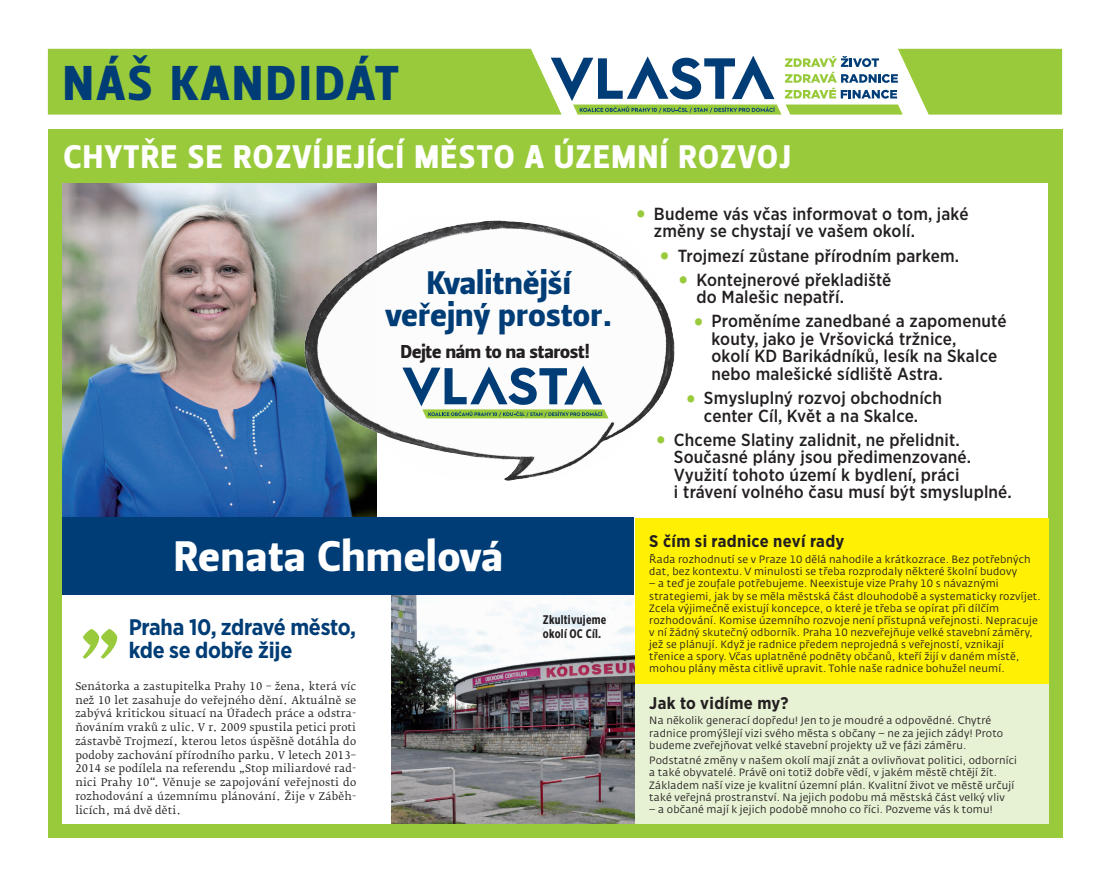
<style>
.page{position:relative;width:1110px;height:886px;background:#fff}
.page>*{position:absolute;margin:0;border:0;box-sizing:border-box;transform-origin:0 0}
.t1{font:93.5px "Fedra Serif B Pro";color:#99ca3b}
.t2{font:48.62px "Leitura Sans Grot 4";letter-spacing:.085em;color:#003d76}
.t3{font:42.5px "Leitura Sans Grot 4";letter-spacing:.03em;color:#fff}
.t4{font:32.5px "Leitura Sans Grot 4";letter-spacing:.065em;color:#fff}
.t5{font:32.38px/32.4px "Leitura Sans Grot 4";letter-spacing:.02em;color:#003d76;text-align:center}
.t6{font:700 22.5px "Gotham Narrow";letter-spacing:-.01em;color:#003d76}
.t7{font:18.62px "Leitura Sans Grot 4";color:#231f20}
.t8{font:500 17.5px/17.5px "Gotham Narrow";letter-spacing:.01em;color:#231f20}
.t9{font:700 16.88px "Gotham Narrow";letter-spacing:.02em;color:#231f20}
.t10{font:700 12.5px "Gotham X Narrow";letter-spacing:.02em;color:#231f20}
.t11{font:10.5px/12.1px "Fedra Sans Pro";letter-spacing:.02em;color:#231f20}
.t12{font:10.5px/13.8px "Fedra Serif B Pro";letter-spacing:.02em;color:#231f20;text-align:justify}
.s1{font-size:26px;color:#99ca3b}
</style>
<div class="page">
<svg style="left:48px;top:49px;width:1013px;height:66px"></svg>
<div style="left:48px;top:129px;width:1014px;height:709px;background:#99ca3b"></div>
<div style="left:62px;top:144px;width:985px;height:680px;background:#fff"></div>
<img style="left:391px;top:595px;width:243px;height:229px">
<img style="left:62px;top:182px;width:315px;height:335px">
<div style="left:635px;top:518px;width:412px;height:168px;background:#fff101"></div>
<div style="left:635px;top:684px;width:412px;height:140px;background:#e7f1d4"></div>
<div style="left:48px;top:129px;width:1014px;height:53px;background:#99ca3b"></div>
<div style="left:62px;top:517px;width:572px;height:78px;background:#003d76"></div>
<img style="left:298px;top:214px;width:377px;height:271px">
<svg style="left:402px;top:366px;width:206px;height:52px"></svg>
<h2 class="t2" style="left:64px;top:55px;width:336px">NÁŠ KANDIDÁT</h2>
<h3 class="t4" style="left:64px;top:137px;width:728px">CHYTŘE SE ROZVÍJEJÍCÍ MĚSTO A ÚZEMNÍ ROZVOJ</h3>
<h3 class="t8" style="left:653px;top:205px;width:316px;text-indent:-19px"><span class="s1">•</span> Budeme vás včas informovat o tom, jaké změny se chystají ve vašem okolí.</h3>
<h3 class="t8" style="left:658px;top:246px;width:302px"><span class="s1">•</span> Trojmezí zůstane přírodním parkem.</h3>
<h3 class="t8" style="left:696px;top:271px;width:196px;text-indent:-19px"><span class="s1">•</span> Kontejnerové překladiště do Malešic nepatří.</h3>
<h3 class="t8" style="left:711px;top:312px;width:296px;text-indent:-19px"><span class="s1">•</span> Proměníme zanedbané a zapomenuté kouty, jako je Vršovická tržnice,<br>okolí KD Barikádníků, lesík na Skalce nebo malešické sídliště Astra.</h3>
<h3 class="t8" style="left:685px;top:389px;width:258px;text-align:center"><span class="s1">•</span> Smysluplný rozvoj obchodních center Cíl, Květ a na Skalce.</h3>
<h3 class="t8" style="left:673px;top:431px;width:339px;text-indent:-19px"><span class="s1">•</span> Chceme Slatiny zalidnit, ne přelidnit.<br>Současné plány jsou předimenzované.<br>Využití tohoto území k bydlení, práci<br>i trávení volného času musí být smysluplné.</h3>
<h3 class="t5" style="left:386px;top:267px;width:227px">Kvalitnější veřejný prostor.</h3>
<h3 class="t7" style="left:401px;top:341px;width:190px">Dejte nám to na starost!</h3>
<h3 class="t3" style="left:174px;top:531px;width:330px">Renata Chmelová</h3>
<h1 class="t1" style="left:76px;top:550px;width:50px">‚‚</h1>
<p class="t10" style="left:542px;top:612px;width:65px">Zkultivujeme</p>
<h3 class="t6" style="left:129px;top:613px;width:229px">Praha 10, zdravé město,</h3>
<p class="t10" style="left:542px;top:626px;width:60px">okolí OC Cíl.</p>
<h3 class="t6" style="left:129px;top:635px;width:165px">kde se dobře žije</h3>
<p class="t12" style="left:75px;top:679px;width:282px">Senátorka a zastupitelka Prahy 10 – žena, která víc než 10 let zasahuje do veřejného dění. Aktuálně se zabývá kritickou situací na Úřadech práce a odstra&shy;ňováním vraků z ulic. V r. 2009 spustila petici proti zástavbě Trojmezí, kterou letos úspěšně dotáhla do podoby zachování přírodního parku. V letech 2013– 2014 se podílela na referendu „Stop miliardové rad&shy;nici Prahy 10“. Věnuje se zapojování veřejnosti do rozhodování a územnímu plánování. Žije v Záběh&shy;licích, má dvě děti.</p>
<h3 class="t9" style="left:649px;top:531px;width:197px">S čím si radnice neví rady</h3>
<p class="t11" style="left:649px;top:553px;width:383px">Řada rozhodnutí se v Praze 10 dělá nahodile a krátkozrace. Bez potřebných dat, bez kontextu. V minulosti se třeba rozprodaly některé školní budovy</p>
<p class="t11" style="left:649px;top:578px;width:393px">– a teď je zoufale potřebujeme. Neexistuje vize Prahy 10 s návaznými strategiemi, jak by se měla městská část dlouhodobě a systematicky rozvíjet.<br>Zcela výjimečně existují koncepce, o které je třeba se opírat při dílčím rozhodování. Komise územního rozvoje není přístupná veřejnosti. Nepracuje v ní žádný skutečný odborník. Praha 10 nezveřejňuje velké stavební záměry, jež se plánují. Když je radnice předem neprojedná s veřejností, vznikají třenice a spory. Včas uplatněné podněty občanů, kteří žijí v daném místě, mohou plány města citlivě upravit. Tohle naše radnice bohužel neumí.</p>
<h3 class="t9" style="left:649px;top:692px;width:141px">Jak to vidíme my?</h3>
<p class="t11" style="left:649px;top:715px;width:355px">Na několik generací dopředu! Jen to je moudré a odpovědné. Chytré radnice promýšlejí vizi svého města s občany – ne za jejich zády! Proto budeme zveřejňovat velké stavební projekty už ve fázi záměru.</p>
<p class="t11" style="left:649px;top:754px;width:369px">Podstatné změny v našem okolí mají znát a ovlivňovat politici, odborníci a také obyvatelé. Právě oni totiž dobře vědí, v jakém městě chtějí žít.<br>Základem naší vize je kvalitní územní plán. Kvalitní život ve městě určují také veřejná prostranství. Na jejich podobu má městská část velký vliv</p>
<p class="t11" style="left:649px;top:803px;width:345px">– a občané mají k jejich podobě mnoho co říci. Pozveme vás k tomu!</p>
</div>
